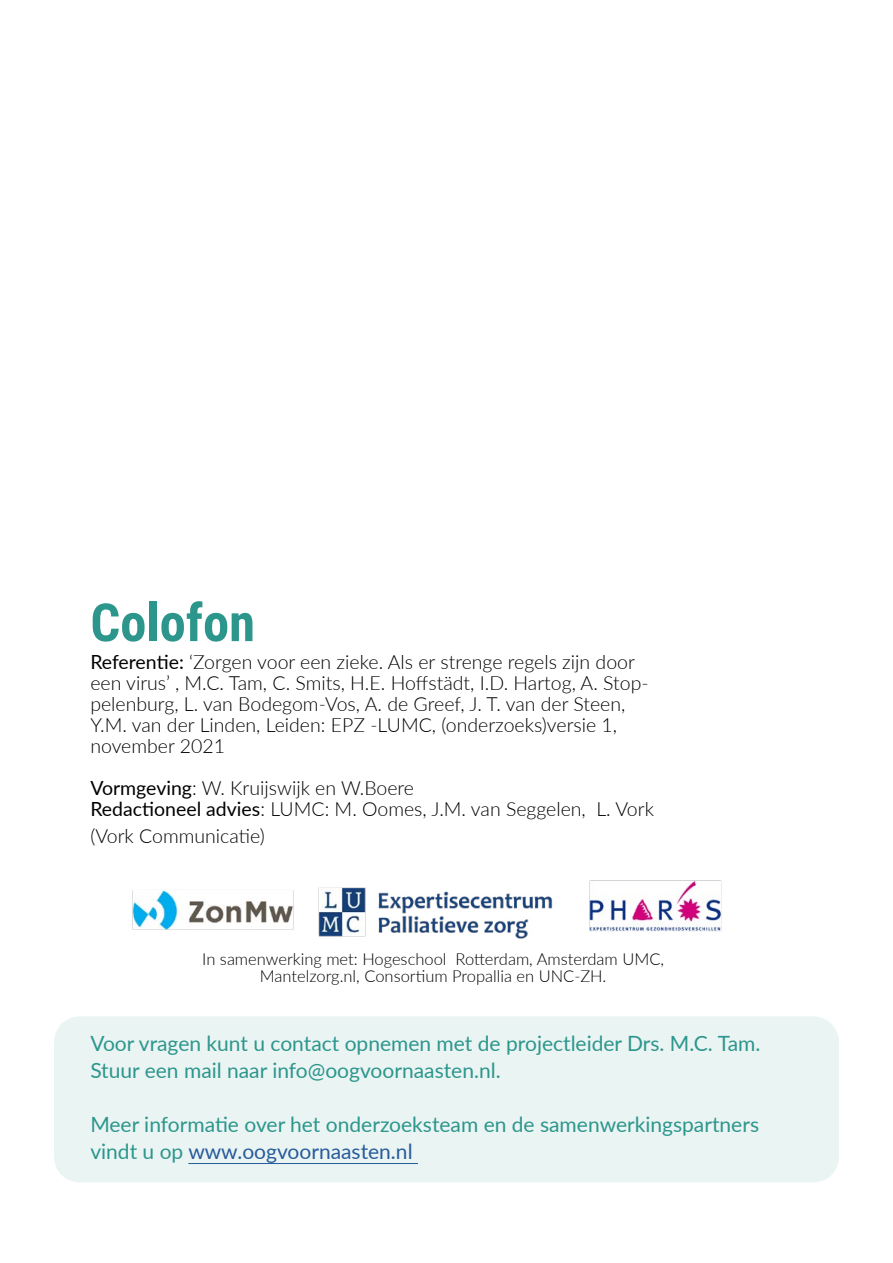
<style>
.page{position:relative;width:893px;height:1263px;background:#fff}
.page>*{position:absolute;margin:0;border:0;box-sizing:border-box;transform-origin:0 0}
.t1{font:700 52.5px "Roboto Condensed";color:#2c968c}
.t2{font:21px/27px "Lato";color:#2c968c}
.t3{font:300 19.5px/21px "Lato";color:#000}
.t4{font:300 16.5px/16.5px "Lato";color:#000;text-align:center}
.s1{font-weight:400}
.s2{color:#275b9b}
</style>
<div class="page">
<img style="left:132px;top:890px;width:162px;height:40px">
<img style="left:590px;top:880px;width:132px;height:51px">
<img style="left:318px;top:887px;width:235px;height:52px">
<div style="left:54px;top:1016px;width:785px;height:166px;background:#eaf4f3;border-radius:26px"></div>
<hr style="left:188px;top:1163px;width:230px;height:1px;background:#275b9b">
<h1 class="t1" style="left:90px;top:586px;width:166px">Colofon</h1>
<p class="t3" style="left:90px;top:651px;width:560px"><span class="s1">Referentie:</span> ‘Zorgen voor een zieke. Als er strenge regels zijn door een virus’ , M.C. Tam, C. Smits, H.E. Hoffstädt, I.D. Hartog, A. Stop&shy;pelenburg, L. van Bodegom-Vos, A. de Greef, J. T. van der Steen, Y.M. van der Linden, Leiden: EPZ -LUMC, (onderzoeks)versie 1, november 2021</p>
<p class="t3" style="left:90px;top:777px;width:565px"><span class="s1">Vormgeving</span>: W. Kruijswijk en W.Boere<br><span class="s1">Redactioneel advies</span>: LUMC: M. Oomes, J.M. van Seggelen, L. Vork</p>
<p class="t3" style="left:90px;top:825px;width:176px">(Vork Communicatie)</p>
<p class="t4" style="left:202px;top:950px;width:463px">In samenwerking met: Hogeschool Rotterdam, Amsterdam UMC,<br>Mantelzorg.nl, Consortium Propallia en UNC-ZH.</p>
<p class="t2" style="left:90px;top:1028px;width:671px">Voor vragen kunt u contact opnemen met de projectleider Drs. M.C. Tam.<br>Stuur een mail naar info@oogvoornaasten.nl.</p>
<p class="t2" style="left:90px;top:1109px;width:670px">Meer informatie over het onderzoeksteam en de samenwerkingspartners vindt u op <span class="s2">www.oogvoornaasten.nl</span></p>
</div>
